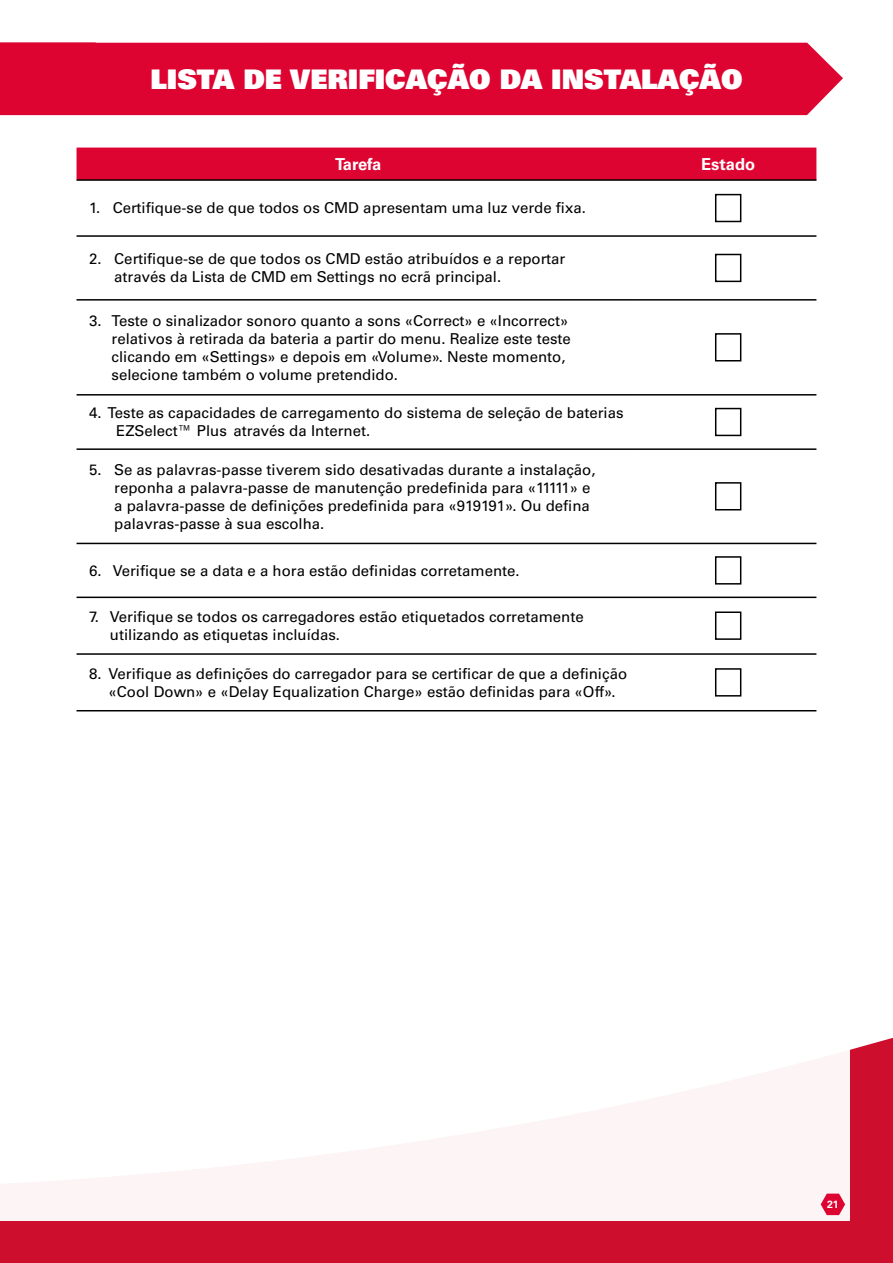
<style>
.page{position:relative;width:893px;height:1263px;background:#fff}
.page>*{position:absolute;margin:0;border:0;box-sizing:border-box;transform-origin:0 0}
.t1{font:27px "Univers LT Std X Black";color:#fff}
.t2{font:700 16.5px "Univers LT Std";color:#fff}
.t3{font:15px/18px "Univers LT Std";color:#000}
.t4{font:700 10.5px "Univers LT Std";color:#fff}
</style>
<div class="page">
<div style="left:0;top:1037px;width:893px;height:226px;background:#ce0e2d"></div>
<div style="left:0;top:938px;width:850px;height:282px;background:#fff"></div>
<div style="left:139px;top:43px;width:704px;height:72px;background:#dd0432"></div>
<div style="left:0;top:43px;width:139px;height:72px;background:#dd0432"></div>
<svg style="left:821px;top:1193px;width:24px;height:22px"></svg>
<div style="left:77px;top:148px;width:739px;height:31px;background:#dd0432"></div>
<hr style="left:77px;top:179px;width:563px;height:2px;background:#000">
<hr style="left:640px;top:179px;width:176px;height:2px;background:#000">
<hr style="left:77px;top:235px;width:563px;height:2px;background:#000">
<hr style="left:640px;top:235px;width:176px;height:2px;background:#000">
<hr style="left:77px;top:299px;width:563px;height:2px;background:#000">
<hr style="left:640px;top:299px;width:176px;height:2px;background:#000">
<hr style="left:77px;top:394px;width:563px;height:2px;background:#000">
<hr style="left:640px;top:394px;width:176px;height:2px;background:#000">
<hr style="left:77px;top:448px;width:563px;height:2px;background:#000">
<hr style="left:640px;top:448px;width:176px;height:2px;background:#000">
<hr style="left:77px;top:543px;width:563px;height:1px;background:#000">
<hr style="left:640px;top:543px;width:176px;height:1px;background:#000">
<hr style="left:77px;top:597px;width:563px;height:1px;background:#000">
<hr style="left:640px;top:597px;width:176px;height:1px;background:#000">
<hr style="left:77px;top:653px;width:563px;height:2px;background:#000">
<hr style="left:640px;top:653px;width:176px;height:2px;background:#000">
<hr style="left:77px;top:710px;width:563px;height:1px;background:#000">
<hr style="left:640px;top:710px;width:176px;height:1px;background:#000">
<div style="left:715px;top:194px;width:26px;height:28px;border:2px solid #000"></div>
<div style="left:715px;top:254px;width:26px;height:28px;border:2px solid #000"></div>
<div style="left:715px;top:333px;width:26px;height:28px;border:2px solid #000"></div>
<div style="left:715px;top:408px;width:26px;height:28px;border:2px solid #000"></div>
<div style="left:715px;top:482px;width:26px;height:28px;border:2px solid #000"></div>
<div style="left:715px;top:556px;width:26px;height:29px;border:2px solid #000"></div>
<div style="left:715px;top:611px;width:26px;height:29px;border:2px solid #000"></div>
<div style="left:715px;top:668px;width:26px;height:28px;border:2px solid #000"></div>
<h1 class="t1" style="left:150px;top:61px;width:594px">LISTA DE VERIFICAÇÃO DA INSTALAÇÃO</h1>
<p class="t2" style="left:335px;top:154px;width:47px">Tarefa</p>
<p class="t2" style="left:701px;top:154px;width:56px">Estado</p>
<p class="t3" style="left:89px;top:199px;width:498px">1. Certifique-se de que todos os CMD apresentam uma luz verde fixa.</p>
<p class="t3" style="left:114px;top:250px;width:452px;text-indent:-25px">2. Certifique-se de que todos os CMD estão atribuídos e a reportar através da Lista de CMD em Settings no ecrã principal.</p>
<p class="t3" style="left:112px;top:311px;width:461px;text-indent:-22px">3. Teste o sinalizador sonoro quanto a sons «Correct» e «Incorrect» relativos à retirada da bateria a partir do menu. Realize este teste clicando em «Settings» e depois em «Volume». Neste momento, selecione também o volume pretendido.</p>
<p class="t3" style="left:116px;top:404px;width:509px;text-indent:-27px">4. Teste as capacidades de carregamento do sistema de seleção de baterias<br>EZSelect™ Plus através da Internet.</p>
<p class="t3" style="left:114px;top:460px;width:483px;text-indent:-25px">5. Se as palavras-passe tiverem sido desativadas durante a instalação, reponha a palavra-passe de manutenção predefinida para «11111» e a palavra-passe de definições predefinida para «919191». Ou defina palavras-passe à sua escolha.</p>
<p class="t3" style="left:89px;top:562px;width:432px">6. Verifique se a data e a hora estão definidas corretamente.</p>
<p class="t3" style="left:110px;top:608px;width:475px;text-indent:-21px">7. Verifique se todos os carregadores estão etiquetados corretamente utilizando as etiquetas incluídas.</p>
<p class="t3" style="left:89px;top:665px;width:539px;text-align:center">8. Verifique as definições do carregador para se certificar de que a definição «Cool Down» e «Delay Equalization Charge» estão definidas para «Off».</p>
<p class="t4" style="left:827px;top:1198px;width:13px">21</p>
</div>
